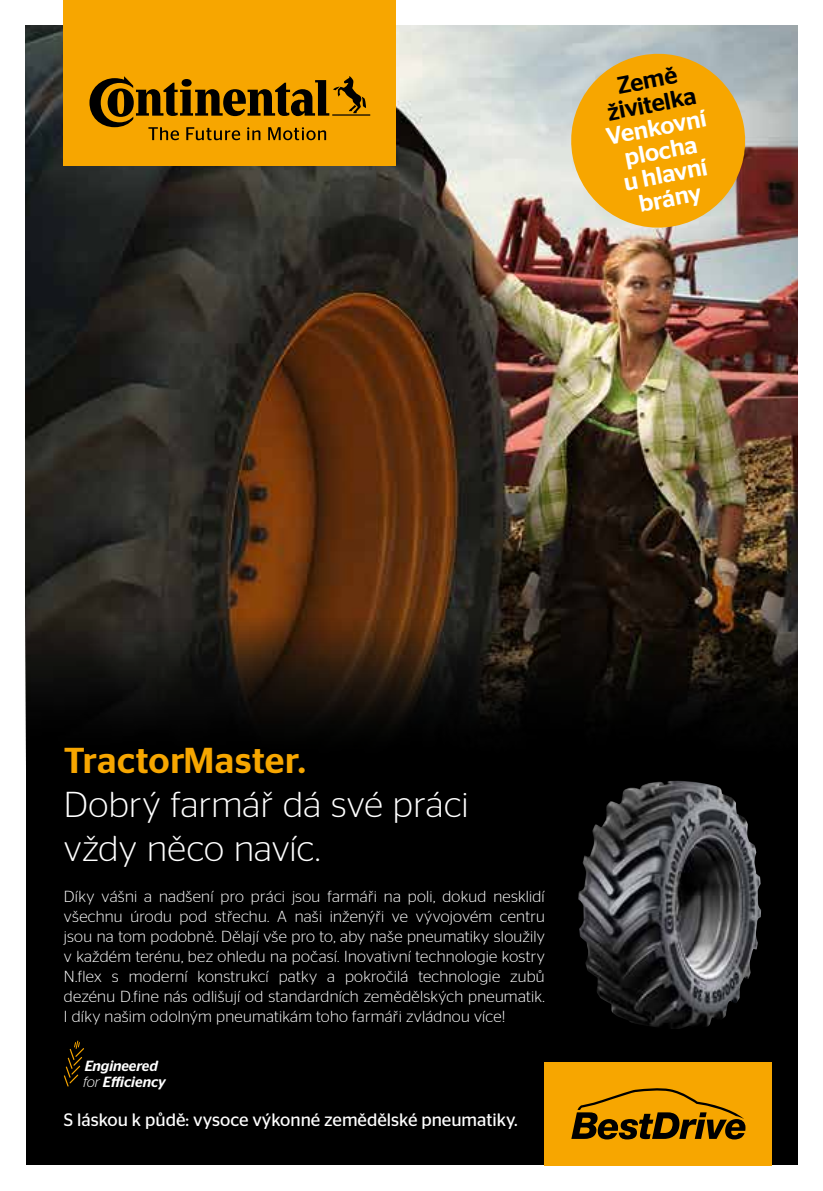
<style>
.page{position:relative;width:823px;height:1191px;background:#fff}
.page>*{position:absolute;margin:0;border:0;box-sizing:border-box;transform-origin:0 0}
.t1{font:300 36px/44px "Continental Stag Sans";letter-spacing:.005em;color:#fff}
.t2{font:500 36px "Continental Stag Sans";letter-spacing:.01em;color:#f7a600}
.t3{font:500 24px/24px "Continental Stag Sans";color:#fff;text-align:center}
.t4{font:500 24px/24px "Continental Stag Sans";color:#000;text-align:center}
.t5{font:18px "Continental Stag Sans";color:#fff}
.t6{font:300 16px/20px "Continental Stag Sans";letter-spacing:.015em;color:#fff;text-align:justify}
.t7{font:italic 500 14.6px/16.2px "Continental Stag Sans";letter-spacing:-.005em;color:#fff}
.s1{font-weight:300}
</style>
<div class="page">
<div style="left:26px;top:26px;width:771px;height:1139px;background:#000"></div>
<img style="left:26px;top:26px;width:771px;height:837px">
<svg style="left:64px;top:1040px;width:20px;height:47px"></svg>
<svg style="left:563px;top:46px;width:189px;height:189px;background:#e3ad3f"></svg>
<div style="left:544px;top:1061px;width:227px;height:104px;background:#f7a600"></div>
<svg style="left:571px;top:1088px;width:174px;height:51px"></svg>
<img style="left:578px;top:781px;width:161px;height:248px">
<div style="left:64px;top:0;width:331px;height:166px;background:#f7a600"></div>
<svg style="left:89px;top:76px;width:281px;height:64px"></svg>
<h2 class="t4" style="left:600px;top:77px;width:91px;rotate:-11deg">Země živitelka</h2>
<h2 class="t3" style="left:604px;top:125px;width:103px;rotate:-11deg">Venkovní plocha<br>u hlavní brány</h2>
<h1 class="t2" style="left:64px;top:739px;width:243px">TractorMaster.</h1>
<h1 class="t1" style="left:64px;top:782px;width:406px">Dobrý farmář dá své práci vždy něco navíc.</h1>
<p class="t6" style="left:64px;top:886px;width:482px">Díky vášni a nadšení pro práci jsou farmáři na poli, dokud nesklidí všechnu úrodu pod střechu. A naši inženýři ve vývojovém centru jsou na tom podobně. Dělají vše pro to, aby naše pneumatiky sloužily v každém terénu, bez ohledu na počasí. Inovativní technologie kostry N.flex s moderní konstrukcí patky a pokročilá technologie zubů dezénu D.fine nás odlišují od standardních zemědělských pneumatik.<br>I díky našim odolným pneumatikám toho farmáři zvládnou více!</p>
<p class="t7" style="left:83px;top:1057px;width:84px">Engineered <span class="s1">for</span> Efficiency</p>
<p class="t5" style="left:64px;top:1109px;width:455px">S láskou k půdě: vysoce výkonné zemědělské pneumatiky.</p>
</div>
